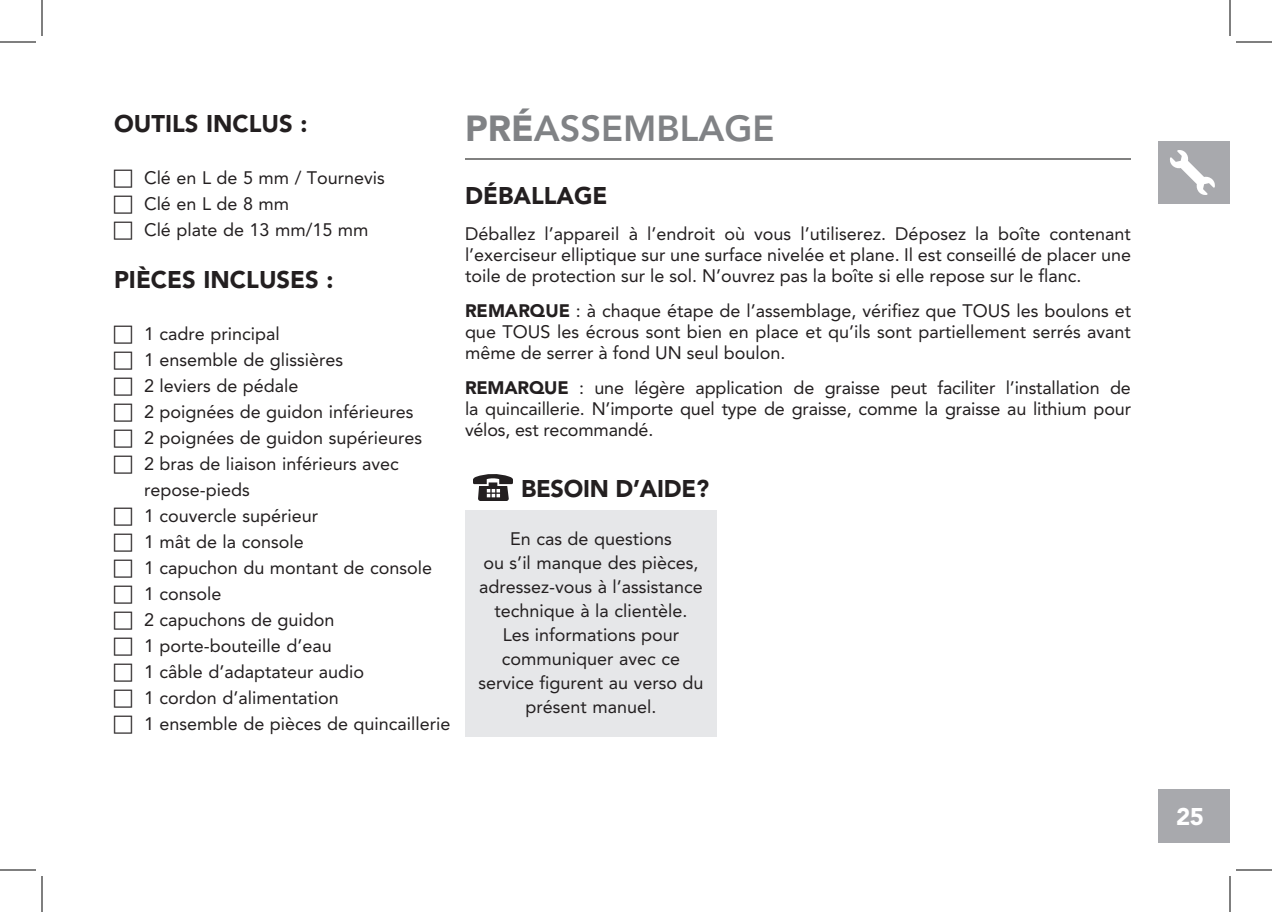
<style>
.page{position:relative;width:1272px;height:912px;background:#fff}
.page>*{position:absolute;margin:0;border:0;box-sizing:border-box;transform-origin:0 0}
.t1{font:800 36px "Avenir LT Std";color:#808285}
.Bullet_Copy_12_14_4{font:900 24px "Avenir LT Std";color:#231f20}
.t2{font:900 24px "Avenir LT Std";color:#fff}
.Text_Box{font:18px/21px "Avenir LT Std";color:#231f20;text-align:justify}
.Body_Copy_12_14_4{font:18px/24px "Avenir LT Std";color:#231f20;text-align:center}
.s1{font-weight:900}
</style>
<div class="page">
<div style="left:1158px;top:789px;width:72px;height:54px;background:#a8a9ad"></div>
<div style="left:1158px;top:141px;width:72px;height:63px;background:#a8a9ad"></div>
<svg style="left:1170px;top:150px;width:45px;height:45px"></svg>
<div style="left:465px;top:510px;width:252px;height:227px;background:#e6e7e9"></div>
<svg style="left:473px;top:474px;width:40px;height:27px"></svg>
<hr style="left:465px;top:158px;width:666px;height:2px;background:#040503">
<hr style="left:0;top:42px;width:36px;height:1px;background:#000">
<hr style="left:1236px;top:42px;width:36px;height:1px;background:#000">
<hr style="left:0;top:870px;width:36px;height:1px;background:#000">
<hr style="left:1236px;top:870px;width:36px;height:1px;background:#000">
<hr style="left:42px;top:0;width:1px;height:36px;background:#000">
<hr style="left:42px;top:876px;width:1px;height:36px;background:#000">
<hr style="left:1230px;top:0;width:1px;height:36px;background:#000">
<hr style="left:1230px;top:876px;width:1px;height:36px;background:#000">
<p class="Bullet_Copy_12_14_4" style="left:114px;top:109px;width:195px">OUTILS INCLUS :</p>
<p class="Text_Box" style="left:144px;top:168px;width:242px">Clé en L de 5 mm / Tournevis</p>
<p class="Text_Box" style="left:144px;top:194px;width:147px">Clé en L de 8 mm</p>
<p class="Text_Box" style="left:144px;top:220px;width:226px">Clé plate de 13 mm/15 mm</p>
<p class="Bullet_Copy_12_14_4" style="left:114px;top:265px;width:221px">PIÈCES INCLUSES :</p>
<p class="Text_Box" style="left:144px;top:324px;width:137px">1 cadre principal</p>
<p class="Text_Box" style="left:144px;top:350px;width:201px">1 ensemble de glissières</p>
<p class="Text_Box" style="left:144px;top:376px;width:156px">2 leviers de pédale</p>
<p class="Text_Box" style="left:144px;top:402px;width:271px">2 poignées de guidon inférieures</p>
<p class="Text_Box" style="left:144px;top:428px;width:280px">2 poignées de guidon supérieures</p>
<p class="Text_Box" style="left:144px;top:451px;width:256px;line-height:26px">2 bras de liaison inférieurs avec repose-pieds</p>
<p class="Text_Box" style="left:144px;top:506px;width:176px">1 couvercle supérieur</p>
<p class="Text_Box" style="left:144px;top:532px;width:161px">1 mât de la console</p>
<p class="Text_Box" style="left:144px;top:558px;width:290px">1 capuchon du montant de console</p>
<p class="Text_Box" style="left:144px;top:584px;width:79px">1 console</p>
<p class="Text_Box" style="left:144px;top:610px;width:192px">2 capuchons de guidon</p>
<p class="Text_Box" style="left:144px;top:636px;width:189px">1 porte-bouteille d’eau</p>
<p class="Text_Box" style="left:144px;top:662px;width:222px">1 câble d’adaptateur audio</p>
<p class="Text_Box" style="left:144px;top:688px;width:196px">1 cordon d’alimentation</p>
<p class="Text_Box" style="left:144px;top:714px;width:308px">1 ensemble de pièces de quincaillerie</p>
<p class="t1" style="left:465px;top:107px;width:311px"><span class="s1">PRÉ</span>ASSEMBLAGE</p>
<p class="Bullet_Copy_12_14_4" style="left:465px;top:181px;width:144px">DÉBALLAGE</p>
<p class="Text_Box" style="left:465px;top:223px;width:668px">Déballez l’appareil à l’endroit où vous l’utiliserez. Déposez la boîte contenant l’exerciseur elliptique sur une surface nivelée et plane. Il est conseillé de placer une toile de protection sur le sol. N’ouvrez pas la boîte si elle repose sur le flanc.</p>
<p class="Text_Box" style="left:465px;top:300px;width:668px"><span class="s1">REMARQUE</span> : à chaque étape de l’assemblage, vérifiez que TOUS les boulons et que TOUS les écrous sont bien en place et qu’ils sont partiellement serrés avant même de serrer à fond UN seul boulon.</p>
<p class="Text_Box" style="left:465px;top:378px;width:668px"><span class="s1">REMARQUE</span> : une légère application de graisse peut faciliter l’installation de la quincaillerie. N’importe quel type de graisse, comme la graisse au lithium pour vélos, est recommandé.</p>
<p class="Bullet_Copy_12_14_4" style="left:521px;top:474px;width:190px">BESOIN D’AIDE?</p>
<p class="Body_Copy_12_14_4" style="left:478px;top:527px;width:227px">En cas de questions<br>ou s’il manque des pièces, adressez-vous à l’assistance technique à la clientèle.<br>Les informations pour communiquer avec ce service figurent au verso du présent manuel.</p>
<h2 class="t2" style="left:1176px;top:802px;width:30px">25</h2>
</div>
